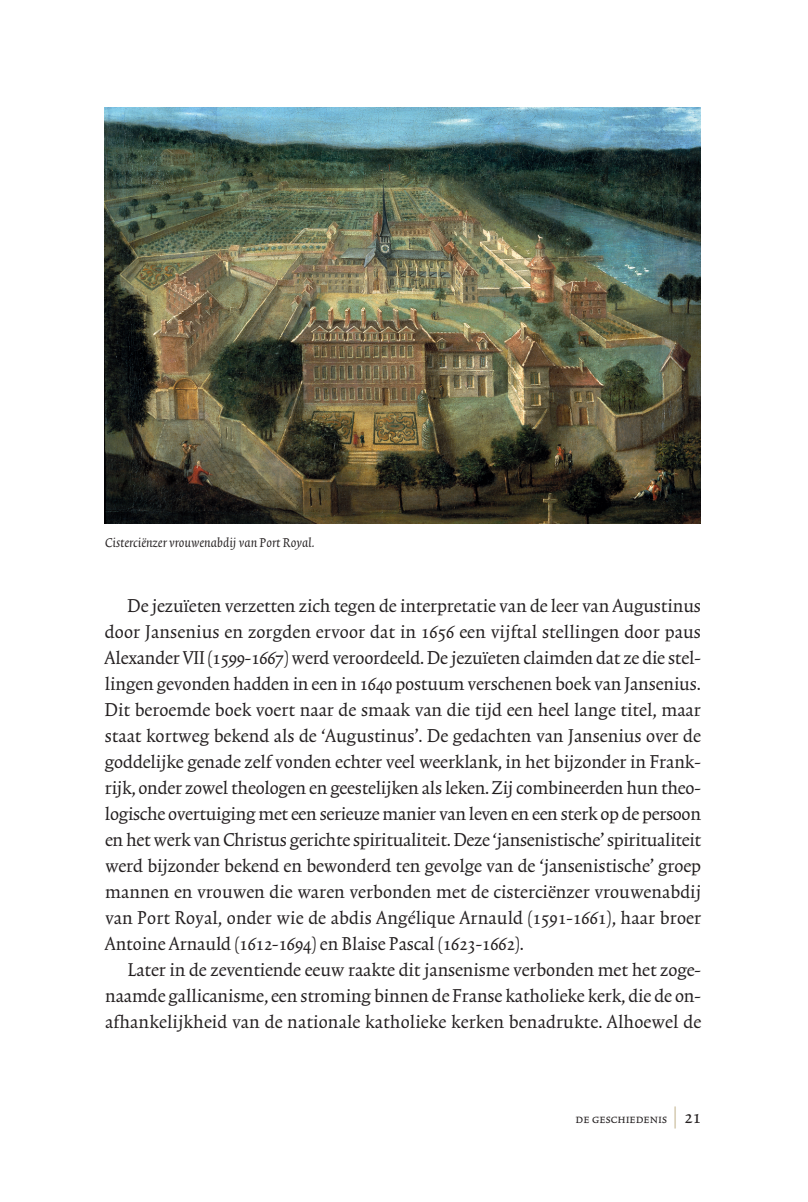
<style>
.page{position:relative;width:808px;height:1202px;background:#fff}
.page>*{position:absolute;margin:0;border:0;box-sizing:border-box;transform-origin:0 0}
.t1{font:22px/26px "Trinite No 1 Rom Con";letter-spacing:.01em;color:#231f20;text-align:justify}
.t2{font:italic 16px "Trinite No 1";color:#231f20}
.t3{font:14px "Trinite No 1 Rom Wid Exp";color:#231f20}
.s1{font-family:"Myriad Pro";font-weight:300;font-stretch:condensed;font-size:22px;color:#beae87}
.s2{font-family:"Trinite No 1 Rom Con";font-size:22px}
</style>
<div class="page">
<img style="left:105px;top:108px;width:595px;height:416px">
<p class="t2" style="left:105px;top:532px;width:211px">Cisterciënzervrouwenabdijvan Port Royal.</p>
<p class="t1" style="left:105px;top:594px;width:597px;text-indent:23px">Dejezuïeten verzetten zich tegen deinterpretatievan deleervan Augustinus door Jansenius en zorgden ervoor dat in 1656 een vijftal stellingen door paus Alexander VII (1599-1667)werd veroordeeld.Dejezuïeten claimden datze diestel&shy;lingen gevonden hadden in een in 1640 postuumverschenen boek van Jansenius.<br>Dit beroemde boek voert naar de smaak van die tijd een heel lange titel, maar staat kortweg bekend als de ‘Augustinus’. De gedachten van Jansenius over de goddelijke genade zelf vonden echter veel weerklank, in het bijzonder in Frank&shy;rijk, onderzoweltheologen en geestelijken alsleken. Zijcombineerden hun theo&shy;logische overtuigingmeteen serieuzemaniervan leven en een sterk op de persoon en hetwerk van Christus gerichtespiritualiteit.Deze‘jansenistische’spiritualiteit werd bijzonder bekend en bewonderd ten gevolge van de ‘jansenistische’ groep mannen en vrouwen die waren verbonden met de cisterciënzer vrouwenabdij van Port Royal, onder wie de abdis Angélique Arnauld (1591-1661), haar broer Antoine Arnauld (1612-1694) en Blaise Pascal (1623-1662).</p>
<p class="t1" style="left:105px;top:958px;width:597px;text-indent:23px">Later in de zeventiende eeuw raakte dit jansenisme verbonden met het zoge&shy;naamde gallicanisme,een stroming binnen de Franse katholieke kerk, die de on&shy;afhankelijkheid van de nationale katholieke kerken benadrukte. Alhoewel de</p>
<p class="t3" style="left:575px;top:1114px;width:127px">de geschiedenis <span class="s1">|</span> <span class="s2">21</span></p>
</div>
